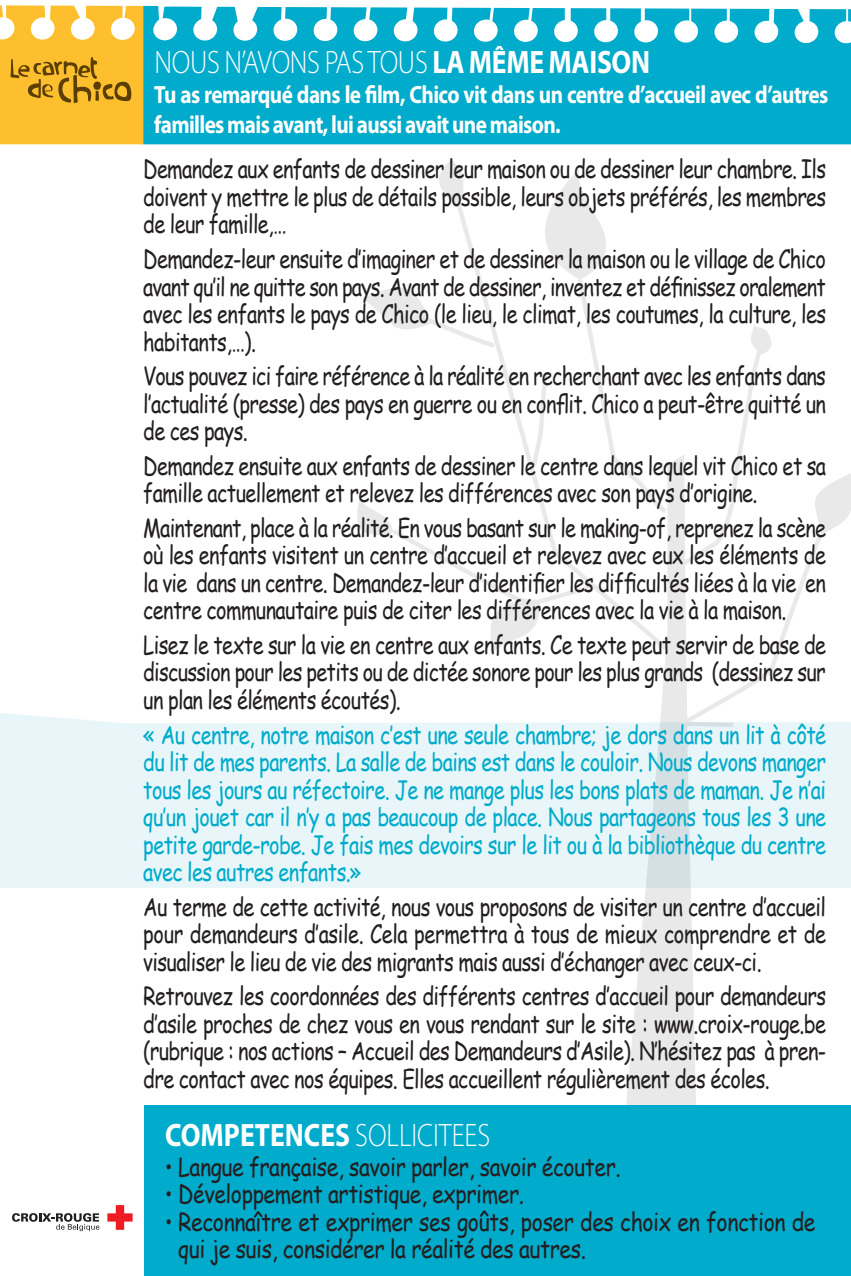
<style>
.page{position:relative;width:851px;height:1276px;background:#fff}
.page>*{position:absolute;margin:0;border:0;box-sizing:border-box;transform-origin:0 0}
.t1{font:300 32.5px "Myriad Pro";letter-spacing:-.005em;color:#fff;scale:.85 1}
.t2{font:700 32.5px "Myriad Pro";color:#fff;scale:.85 1}
.t3{font:25px/27.5px "Comic Sans MS";letter-spacing:-.03em;color:#231f20;text-align:justify;scale:.8 1}
.t4{font:25px/27.5px "Comic Sans MS";letter-spacing:-.03em;color:#00abcb;text-align:justify;scale:.8 1}
.t5{font:25px/27.5px "Comic Sans MS";letter-spacing:-.03em;color:#231f20;scale:.85 1}
.t6{font:700 25px/30px "Myriad Pro";letter-spacing:-.03em;color:#fff;scale:.85 1}
.s1{font-weight:700}
</style>
<div class="page">
<div style="left:0;top:713px;width:850px;height:175px;background:#e8f6f9"></div>
<svg style="left:617px;top:459px;width:81px;height:647px"></svg>
<svg style="left:677px;top:326px;width:173px;height:403px"></svg>
<svg style="left:357px;top:159px;width:314px;height:494px"></svg>
<svg style="left:143px;top:6px;width:707px;height:138px;background:#19b3d0"></svg>
<svg style="left:0;top:5px;width:143px;height:139px;background:#f2bb3e"></svg>
<div style="left:145px;top:1106px;width:705px;height:170px;background:#00abcb"></div>
<svg style="left:107px;top:1205px;width:26px;height:24px"></svg>
<svg style="left:12px;top:1213px;width:87px;height:18px"></svg>
<h1 class="t1" style="left:154px;top:45px;width:584px">NOUS N’AVONS PAS TOUS <span class="s1">la même maison</span></h1>
<p class="t6" style="left:154px;top:79px;width:794px">Tu as remarqué dans le film, Chico vit dans un centre d’accueil avec d’autres familles mais avant, lui aussi avait une maison.</p>
<p class="t3" style="left:143px;top:155px;width:855px">Demandez aux enfants de dessiner leur maison ou de dessiner leur chambre. Ils doivent y mettre le plus de détails possible, leurs objets préférés, les membres de leur famille,…</p>
<p class="t3" style="left:143px;top:244px;width:855px">Demandez-leur ensuite d’imaginer et de dessiner la maison ou le village de Chico avant qu’il ne quitte son pays. Avant de dessiner, inventez et définissez oralement avec les enfants le pays de Chico (le lieu, le climat, les coutumes, la culture, les habitants,…).</p>
<p class="t3" style="left:143px;top:361px;width:854px">Vous pouvez ici faire référence à la réalité en recherchant avec les enfants dans l’actualité (presse) des pays en guerre ou en conflit. Chico a peut-être quitté un de ces pays.</p>
<p class="t3" style="left:143px;top:451px;width:854px">Demandez ensuite aux enfants de dessiner le centre dans lequel vit Chico et sa famille actuellement et relevez les différences avec son pays d’origine.</p>
<p class="t3" style="left:143px;top:513px;width:855px">Maintenant, place à la réalité. En vous basant sur le making-of, reprenez la scène où les enfants visitent un centre d’accueil et relevez avec eux les éléments de la vie dans un centre. Demandez-leur d’identifier les difficultés liées à la vie en centre communautaire puis de citer les différences avec la vie à la maison.</p>
<p class="t3" style="left:143px;top:630px;width:855px">Lisez le texte sur la vie en centre aux enfants. Ce texte peut servir de base de discussion pour les petits ou de dictée sonore pour les plus grands (dessinez sur un plan les éléments écoutés).</p>
<p class="t4" style="left:143px;top:720px;width:855px">« Au centre, notre maison c’est une seule chambre; je dors dans un lit à côté du lit de mes parents. La salle de bains est dans le couloir. Nous devons manger tous les jours au réfectoire. Je ne mange plus les bons plats de maman. Je n’ai qu’un jouet car il n’y a pas beaucoup de place. Nous partageons tous les 3 une petite garde-robe. Je fais mes devoirs sur le lit ou à la bibliothèque du centre avec les autres enfants.»</p>
<p class="t3" style="left:143px;top:892px;width:855px">Au terme de cette activité, nous vous proposons de visiter un centre d’accueil pour demandeurs d’asile. Cela permettra à tous de mieux comprendre et de visualiser le lieu de vie des migrants mais aussi d’échanger avec ceux-ci.</p>
<p class="t3" style="left:143px;top:981px;width:855px">Retrouvez les coordonnées des différents centres d’accueil pour demandeurs d’asile proches de chez vous en vous rendant sur le site : www.croix-rouge.be (rubrique : nos actions – Accueil des Demandeurs d’Asile). N’hésitez pas à pren&shy;dre contact avec nos équipes. Elles accueillent régulièrement des écoles.</p>
<h1 class="t2" style="left:165px;top:1113px;width:40px">COMPETEN</h1>
<h1 class="t1" style="left:304px;top:1117px;width:221px"><span class="s1">CES</span> SOLLICITEES</h1>
<p class="t5" style="left:165px;top:1152px;width:538px">• Langue française, savoir parler, savoir écouter.</p>
<p class="t5" style="left:165px;top:1179px;width:424px">• Développement artistique, exprimer.</p>
<p class="t5" style="left:178px;top:1207px;width:751px;text-indent:-13px">• Reconnaître et exprimer ses goûts, poser des choix en fonction de qui je suis, considérer la réalité des autres.</p>
</div>
